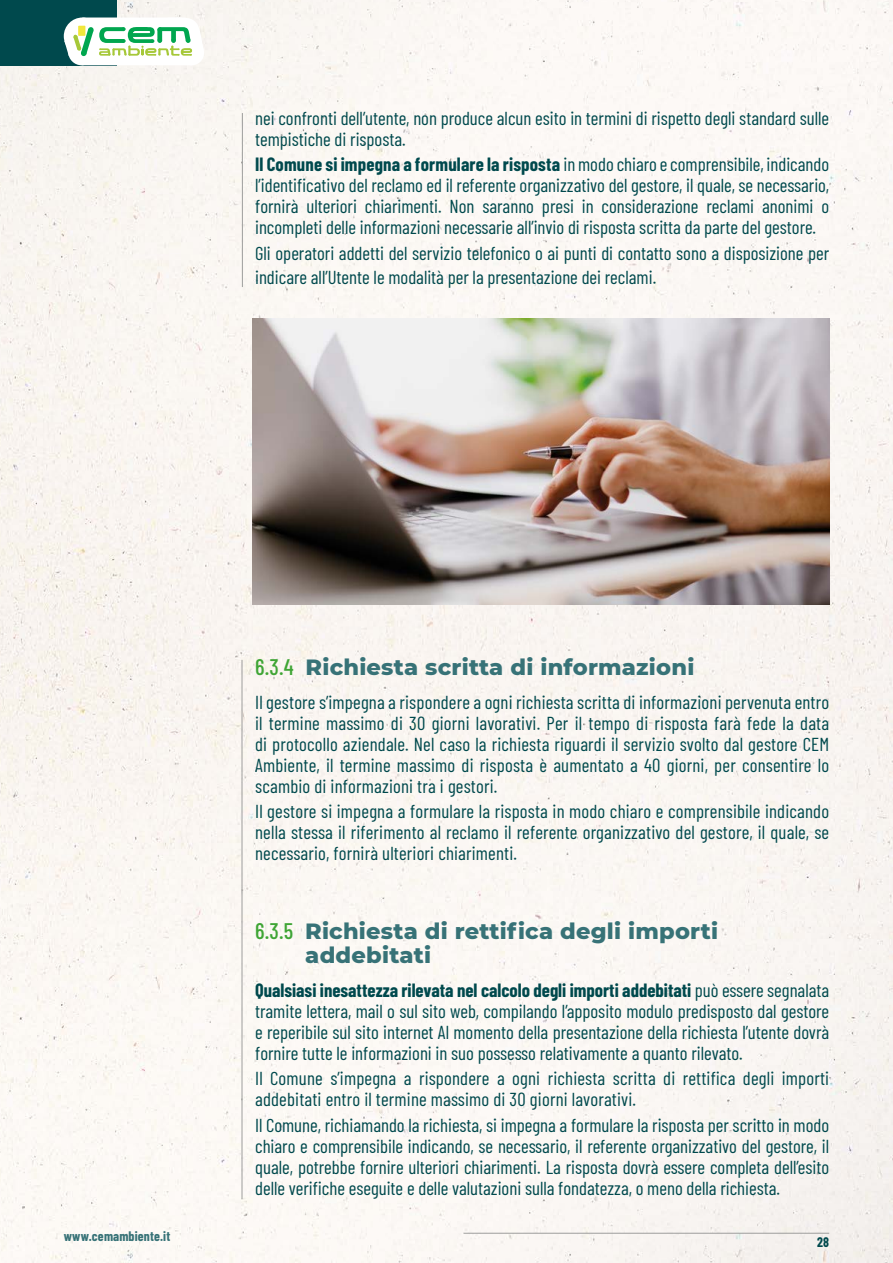
<style>
.page{position:relative;width:893px;height:1263px;background:#faf7f3}
.page>*{position:absolute;margin:0;border:0;box-sizing:border-box;transform-origin:0 0}
.t1{font:800 22.5px/24px "Montserrat";letter-spacing:.01em;color:#377277}
.t2{font:18.75px/21px "Barlow Condensed";color:#00494d;text-align:justify}
.t3{font:700 13.5px "Barlow Condensed";letter-spacing:.01em;color:#377277}
.t4{font:700 13.5px "Barlow Condensed";color:#00494d}
.s1{font-weight:700}
.s2{font-family:"Barlow Condensed";font-weight:500;color:#3fa535}
</style>
<div class="page">
<div style="left:0;top:0;width:117px;height:65px;background:#00494d"></div>
<svg style="left:64px;top:18px;width:140px;height:47px"></svg>
<hr style="left:463px;top:1233px;width:366px;height:1px;background:#9d9d9c">
<hr style="left:242px;top:660px;width:1px;height:539px;background:#9d9d9c">
<hr style="left:242px;top:113px;width:1px;height:174px;background:#9d9d9c">
<img style="left:253px;top:319px;width:576px;height:285px">
<p class="t2" style="left:255px;top:106px;width:576px">nei confronti dell’utente, non produce alcun esito in termini di rispetto degli standard sulle tempistiche di risposta.</p>
<p class="t2" style="left:255px;top:153px;width:576px"><span class="s1">Il Comune si impegna a formulare la risposta</span> in modo chiaro e comprensibile, indicando l’identificativo del reclamo ed il referente organizzativo del gestore, il quale, se necessario, fornirà ulteriori chiarimenti. Non saranno presi in considerazione reclami anonimi o incompleti delle informazioni necessarie all’invio di risposta scritta da parte del gestore.</p>
<p class="t2" style="left:255px;top:239px;width:576px;line-height:24px">Gli operatori addetti del servizio telefonico o ai punti di contatto sono a disposizione per indicare all’Utente le modalità per la presentazione dei reclami.</p>
<p class="t3" style="left:64px;top:1226px;width:108px">www.cemambiente.it</p>
<p class="t1" style="left:255px;top:654px;width:441px"><span class="s2">6.3.4</span> Richiesta scritta di informazioni</p>
<p class="t2" style="left:255px;top:690px;width:576px">Il gestore s’impegna a rispondere a ogni richiesta scritta di informazioni pervenuta entro il termine massimo di 30 giorni lavorativi. Per il tempo di risposta farà fede la data di protocollo aziendale. Nel caso la richiesta riguardi il servizio svolto dal gestore CEM Ambiente, il termine massimo di risposta è aumentato a 40 giorni, per consentire lo scambio di informazioni tra i gestori.</p>
<p class="t2" style="left:255px;top:800px;width:576px">Il gestore si impegna a formulare la risposta in modo chiaro e comprensibile indicando nella stessa il riferimento al reclamo il referente organizzativo del gestore, il quale, se necessario, fornirà ulteriori chiarimenti.</p>
<p class="t1" style="left:305px;top:918px;width:414px;text-indent:-50px"><span class="s2">6.3.5</span> Richiesta di rettifica degli importi addebitati</p>
<p class="t2" style="left:255px;top:978px;width:576px"><span class="s1">Qualsiasi inesattezza rilevata nel calcolo degli importi addebitati</span> può essere segnalata tramite lettera, mail o sul sito web, compilando l’apposito modulo predisposto dal gestore e reperibile sul sito internet Al momento della presentazione della richiesta l’utente dovrà fornire tutte le informazioni in suo possesso relativamente a quanto rilevato.</p>
<p class="t2" style="left:255px;top:1067px;width:576px">Il Comune s’impegna a rispondere a ogni richiesta scritta di rettifica degli importi addebitati entro il termine massimo di 30 giorni lavorativi.</p>
<p class="t2" style="left:255px;top:1113px;width:576px">Il Comune, richiamando la richiesta, si impegna a formulare la risposta per scritto in modo chiaro e comprensibile indicando, se necessario, il referente organizzativo del gestore, il quale, potrebbe fornire ulteriori chiarimenti. La risposta dovrà essere completa dell’esito delle verifiche eseguite e delle valutazioni sulla fondatezza, o meno della richiesta.</p>
<p class="t4" style="left:817px;top:1232px;width:13px">28</p>
</div>
